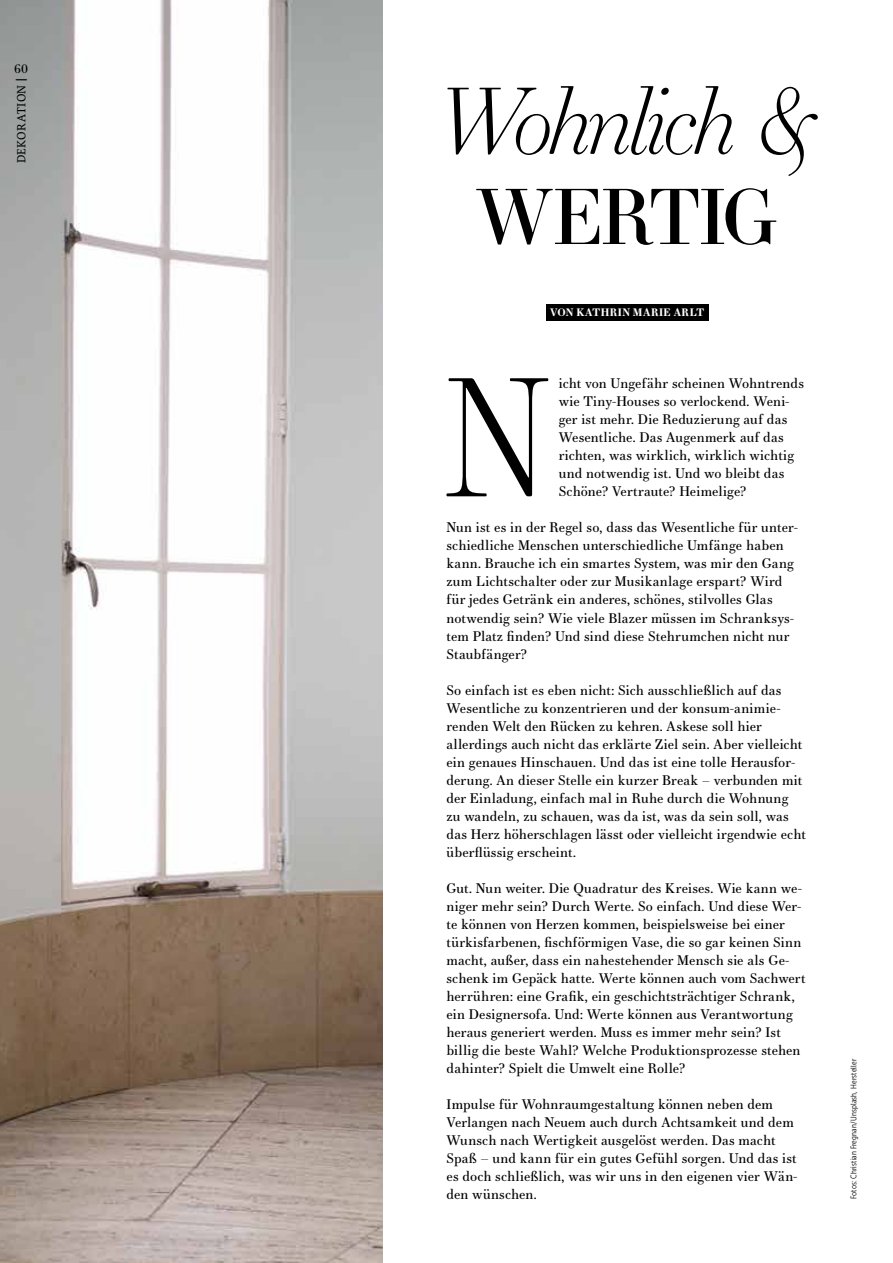
<style>
.page{position:relative;width:893px;height:1263px;background:#fff}
.page>*{position:absolute;margin:0;border:0;box-sizing:border-box;transform-origin:0 0}
.t1{font:300 160.65px "Essonnes Display";color:#000}
.t2{font:italic 300 90px "Essonnes Display";letter-spacing:-.06em;color:#000}
.t3{font:75px "Essonnes Display";letter-spacing:-.02em;color:#000}
.t4{font:13.5px/18px "Essonnes Text";letter-spacing:.01em;color:#000}
.t5{font:12px "Expo Serif Pro";letter-spacing:.02em;color:#000}
.t6{font:12px "Essonnes Text";color:#000}
.t7{font:700 10.5px "Essonnes Text";letter-spacing:.04em;color:#fff}
.t8{font:8.25px "Museo Sans Cond 300";letter-spacing:.02em;color:#000}
.s1{font-weight:700}
</style>
<div class="page">
<div style="left:546px;top:304px;width:162px;height:16px;background:#000"></div>
<img style="left:0;top:0;width:383px;height:1263px">
<p class="t6" style="left:14px;top:60px;width:16px">60</p>
<p class="t5" style="left:14px;top:163px;width:87px;rotate:-90deg">DEKORATION <span class="s1">|</span></p>
<h2 class="t2" style="left:437px;top:56px;width:383px">Wohnlich &amp;</h2>
<h3 class="t3" style="left:476px;top:164px;width:304px">WERTIG</h3>
<p class="t7" style="left:550px;top:305px;width:156px">VON KATHRIN MARIE ARLT</p>
<h1 class="t1" style="left:444px;top:325px;width:108px">N</h1>
<p class="t4" style="left:559px;top:374px;width:247px">icht von Ungefähr scheinen Wohntrends wie Tiny-Houses so verlockend. Weni&shy;ger ist mehr. Die Reduzierung auf das Wesentliche. Das Augenmerk auf das richten, was wirklich, wirklich wichtig und notwendig ist. Und wo bleibt das Schöne? Vertraute? Heimelige?</p>
<p class="t4" style="left:446px;top:518px;width:353px">Nun ist es in der Regel so, dass das Wesentliche für unter&shy;schiedliche Menschen unterschiedliche Umfänge haben kann. Brauche ich ein smartes System, was mir den Gang zum Lichtschalter oder zur Musikanlage erspart? Wird für jedes Getränk ein anderes, schönes, stilvolles Glas notwendig sein? Wie viele Blazer müssen im Schranksys&shy;tem Platz finden? Und sind diese Stehrumchen nicht nur Staubfänger?</p>
<p class="t4" style="left:446px;top:681px;width:361px">So einfach ist es eben nicht: Sich ausschließlich auf das Wesentliche zu konzentrieren und der konsum-animie&shy;renden Welt den Rücken zu kehren. Askese soll hier allerdings auch nicht das erklärte Ziel sein. Aber vielleicht ein genaues Hinschauen. Und das ist eine tolle Herausfor&shy;derung. An dieser Stelle ein kurzer Break – verbunden mit der Einladung, einfach mal in Ruhe durch die Wohnung<br>zu wandeln, zu schauen, was da ist, was da sein soll, was das Herz höherschlagen lässt oder vielleicht irgendwie echt überflüssig erscheint.</p>
<p class="t4" style="left:446px;top:879px;width:361px">Gut. Nun weiter. Die Quadratur des Kreises. Wie kann we&shy;niger mehr sein? Durch Werte. So einfach. Und diese Wer&shy;te können von Herzen kommen, beispielsweise bei einer türkisfarbenen, fischförmigen Vase, die so gar keinen Sinn macht, außer, dass ein nahestehender Mensch sie als Ge&shy;schenk im Gepäck hatte. Werte können auch vom Sachwert herrühren: eine Grafik, ein geschichtsträchtiger Schrank, ein Designersofa. Und: Werte können aus Verantwortung heraus generiert werden. Muss es immer mehr sein? Ist billig die beste Wahl? Welche Produktionsprozesse stehen dahinter? Spielt die Umwelt eine Rolle?</p>
<p class="t4" style="left:446px;top:1095px;width:352px">Impulse für Wohnraumgestaltung können neben dem Verlangen nach Neuem auch durch Achtsamkeit und dem Wunsch nach Wertigkeit ausgelöst werden. Das macht Spaß – und kann für ein gutes Gefühl sorgen. Und das ist es doch schließlich, was wir uns in den eigenen vier Wän&shy;den wünschen.</p>
<p class="t8" style="left:849px;top:1199px;width:142px;rotate:-90deg">Fotos: Christian Fregnan/Unsplash, Hersteller</p>
</div>
